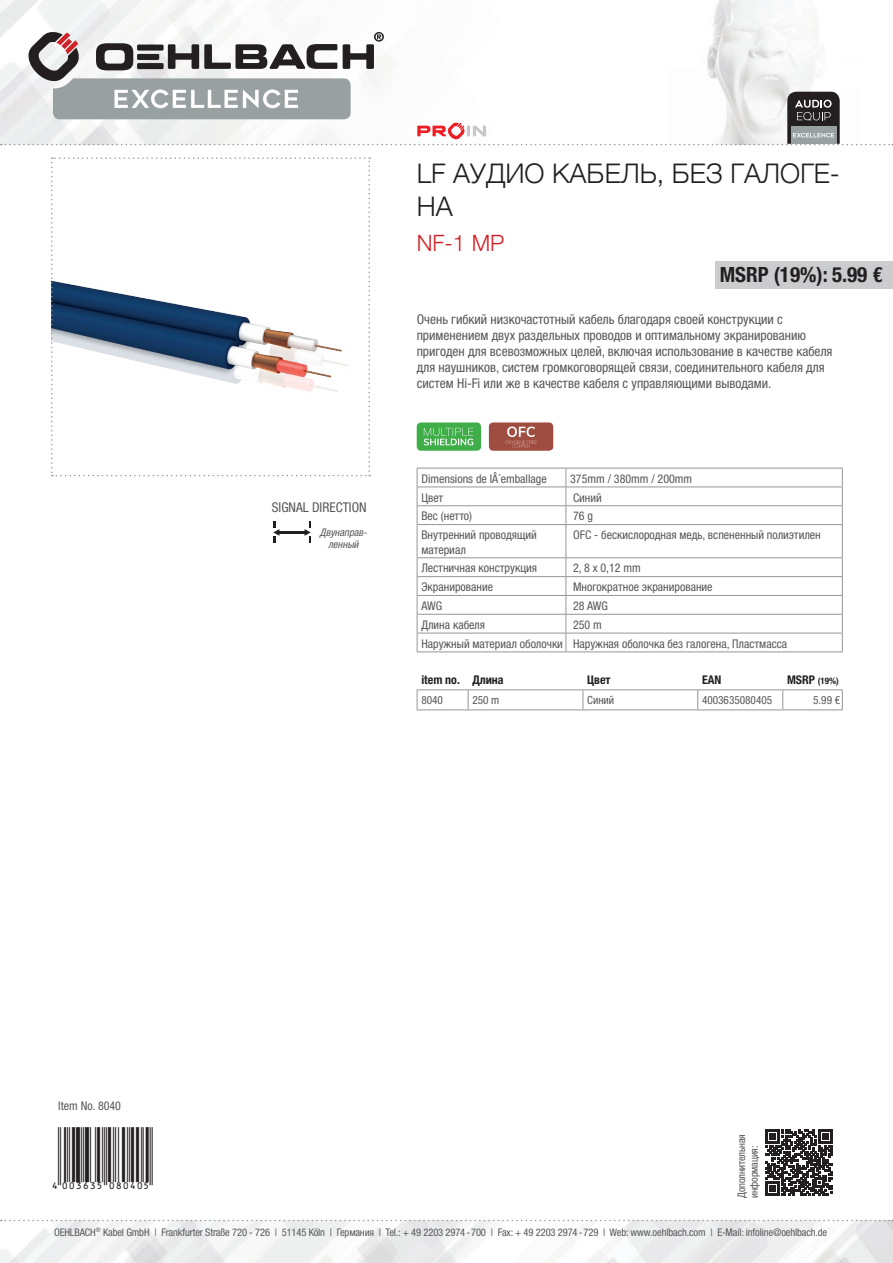
<style>
.page{position:relative;width:893px;height:1263px;background:#fff}
.page>*{position:absolute;margin:0;border:0;box-sizing:border-box;transform-origin:0 0}
.t1{font:300 27px/32.4px "Helvetica Neue";color:#231f20}
.t2{font:27px "EAN";color:#231f20}
.t3{font:300 22.5px "Helvetica Neue";color:#d1232a}
.t4{font:700 condensed 21px "Helvetica Neue LTW1 G";color:#231f20}
.t5{font:condensed 13.5px/16.2px "Helvetica Neue LTW1 G";color:#57585a}
.t6{font:condensed 12px/14.4px "Helvetica Neue LTW1 G";color:#57585a}
.t7{font:700 condensed 12px "Helvetica Neue LTW1 G";color:#231f20}
.t8{font:condensed 11.25px "Helvetica Neue LTW1 G";color:#57585a}
.t9{font:condensed 10.5px/12.6px "Helvetica Neue LTW1 G";letter-spacing:-.01em;color:#57585a}
.t10{font:italic condensed 10.5px/12.6px "Helvetica Neue LTW1 G";color:#57585a;text-align:center}
.t11{font:700 condensed 9px "Helvetica Neue LTW1 G";color:#231f20}
.s1{font-size:12px}
</style>
<div class="page">
<img style="left:0;top:1220px;width:893px;height:43px">
<img style="left:0;top:0;width:818px;height:145px">
<svg style="left:1px;top:1220px;width:892px;height:1px"></svg>
<svg style="left:51px;top:157px;width:319px;height:319px"></svg>
<div style="left:417px;top:422px;width:64px;height:29px;background:#3fae49;border-radius:4px"></div>
<svg style="left:424px;top:428px;width:49px;height:17px"></svg>
<div style="left:489px;top:422px;width:64px;height:29px;background:#a04d41;border-radius:4px"></div>
<svg style="left:505px;top:427px;width:32px;height:21px"></svg>
<hr style="left:279px;top:531px;width:26px;height:3px;background:#231f20">
<svg style="left:273px;top:521px;width:6px;height:21px"></svg>
<svg style="left:304px;top:521px;width:7px;height:21px"></svg>
<svg style="left:766px;top:1129px;width:66px;height:67px"></svg>
<svg style="left:1px;top:31px;width:892px;height:114px"></svg>
<svg style="left:417px;top:690px;width:426px;height:19px"></svg>
<hr style="left:417px;top:709px;width:51px;height:1px;background:#939598">
<hr style="left:468px;top:709px;width:115px;height:1px;background:#939598">
<hr style="left:583px;top:709px;width:115px;height:1px;background:#939598">
<hr style="left:698px;top:709px;width:85px;height:1px;background:#939598">
<hr style="left:783px;top:709px;width:60px;height:1px;background:#939598">
<hr style="left:417px;top:689px;width:51px;height:1px;background:#939598">
<hr style="left:468px;top:689px;width:115px;height:1px;background:#939598">
<hr style="left:583px;top:689px;width:115px;height:1px;background:#939598">
<hr style="left:698px;top:689px;width:85px;height:1px;background:#939598">
<hr style="left:783px;top:689px;width:60px;height:1px;background:#939598">
<div style="left:715px;top:261px;width:178px;height:27px;background:#cbccce"></div>
<svg style="left:417px;top:468px;width:426px;height:56px"></svg>
<hr style="left:417px;top:524px;width:149px;height:1px;background:#939598">
<hr style="left:417px;top:525px;width:1px;height:32px;background:#939598">
<hr style="left:566px;top:524px;width:277px;height:1px;background:#939598">
<hr style="left:566px;top:525px;width:1px;height:32px;background:#939598">
<hr style="left:842px;top:525px;width:1px;height:32px;background:#939598">
<hr style="left:417px;top:557px;width:149px;height:1px;background:#939598">
<hr style="left:566px;top:557px;width:277px;height:1px;background:#939598">
<hr style="left:417px;top:576px;width:149px;height:1px;background:#939598">
<hr style="left:566px;top:576px;width:277px;height:1px;background:#939598">
<hr style="left:417px;top:595px;width:149px;height:1px;background:#939598">
<hr style="left:566px;top:595px;width:277px;height:1px;background:#939598">
<hr style="left:417px;top:614px;width:149px;height:1px;background:#939598">
<hr style="left:566px;top:614px;width:277px;height:1px;background:#939598">
<hr style="left:417px;top:633px;width:149px;height:1px;background:#939598">
<svg style="left:417px;top:558px;width:1px;height:93px"></svg>
<hr style="left:566px;top:633px;width:277px;height:1px;background:#939598">
<svg style="left:566px;top:558px;width:1px;height:93px"></svg>
<svg style="left:842px;top:558px;width:1px;height:93px"></svg>
<hr style="left:417px;top:651px;width:149px;height:1px;background:#939598">
<hr style="left:566px;top:651px;width:277px;height:1px;background:#939598">
<h1 class="t1" style="left:417px;top:156px;width:425px">LF АУДИО КАБЕЛЬ, БЕЗ ГАЛОГЕ-<br>НА</h1>
<h2 class="t3" style="left:417px;top:225px;width:89px">NF-1 MP</h2>
<h3 class="t4" style="left:720px;top:262px;width:164px">MSRP (19%): 5.99 €</h3>
<p class="t5" style="left:272px;top:499px;width:96px">SIGNAL DIRECTION</p>
<p class="t10" style="left:320px;top:526px;width:51px">Двунаправ&shy;ленный</p>
<p class="t5" style="left:417px;top:311px;width:417px">Очень гибкий низкочастотный кабель благодаря своей конструкции с применением двух раздельных проводов и оптимальному экранированию пригоден для всевозможных целей, включая использование в качестве кабеля для наушников, систем громкоговорящей связи, соединительного кабеля для систем Hi-Fi или же в качестве кабеля с управляющими выводами.</p>
<p class="t6" style="left:421px;top:471px;width:127px">Dimensions de lÂ´emballage</p>
<p class="t6" style="left:570px;top:471px;width:124px">375mm / 380mm / 200mm</p>
<p class="t6" style="left:421px;top:490px;width:23px">Цвет</p>
<p class="t6" style="left:573px;top:490px;width:30px">Синий</p>
<p class="t6" style="left:421px;top:509px;width:52px">Вес (нетто)</p>
<p class="t6" style="left:573px;top:509px;width:21px">76 g</p>
<p class="t6" style="left:421px;top:528px;width:117px">Внутренний проводящий материал</p>
<p class="t6" style="left:573px;top:528px;width:249px">OFC - бескислородная медь, вспененный полиэтилен</p>
<p class="t6" style="left:421px;top:561px;width:117px">Лестничная конструкция</p>
<p class="t6" style="left:573px;top:561px;width:69px">2, 8 x 0,12 mm</p>
<p class="t6" style="left:421px;top:580px;width:73px">Экранирование</p>
<p class="t6" style="left:573px;top:580px;width:141px">Многократное экранирование</p>
<p class="t6" style="left:421px;top:599px;width:22px">AWG</p>
<p class="t6" style="left:573px;top:599px;width:36px">28 AWG</p>
<p class="t6" style="left:421px;top:617px;width:65px">Длина кабеля</p>
<p class="t6" style="left:421px;top:615px;width:367px;line-height:18.8px;text-indent:152px">250 m<br>Наружный материал оболочки Наружная оболочка без галогена, Пластмасса</p>
<p class="t7" style="left:421px;top:672px;width:84px">item no. Длина</p>
<p class="t7" style="left:587px;top:672px;width:25px">Цвет</p>
<p class="t7" style="left:702px;top:672px;width:21px">EAN</p>
<p class="t11" style="left:787px;top:675px;width:53px"><span class="s1">MSRP</span> (19%)</p>
<p class="t8" style="left:421px;top:693px;width:23px">8040</p>
<p class="t8" style="left:472px;top:693px;width:29px">250 m</p>
<p class="t8" style="left:587px;top:693px;width:29px">Синий</p>
<p class="t8" style="left:702px;top:693px;width:72px">4003635080405</p>
<p class="t8" style="left:813px;top:693px;width:29px">5.99 €</p>
<p class="t6" style="left:58px;top:1098px;width:64px">Item No. 8040</p>
<h1 class="t2" style="left:51px;top:1157px;width:103px">4":D=@GI#NVNRNS"</h1>
<p class="t9" style="left:735px;top:1198px;width:65px;rotate:-90deg">Дополнительная информация:</p>
<p class="t9" style="left:54px;top:1226px;width:775px">OEHLBACH<sup>®</sup> Kabel GmbH | Frankfurter Straße 720 - 726 | 51145 Köln | Германия | Tel.: + 49 2203 2974-700 | Fax: + 49 2203 2974-729 | Web: www.oehlbach.com | E-Mail: infoline@oehlbach.de</p>
</div>
